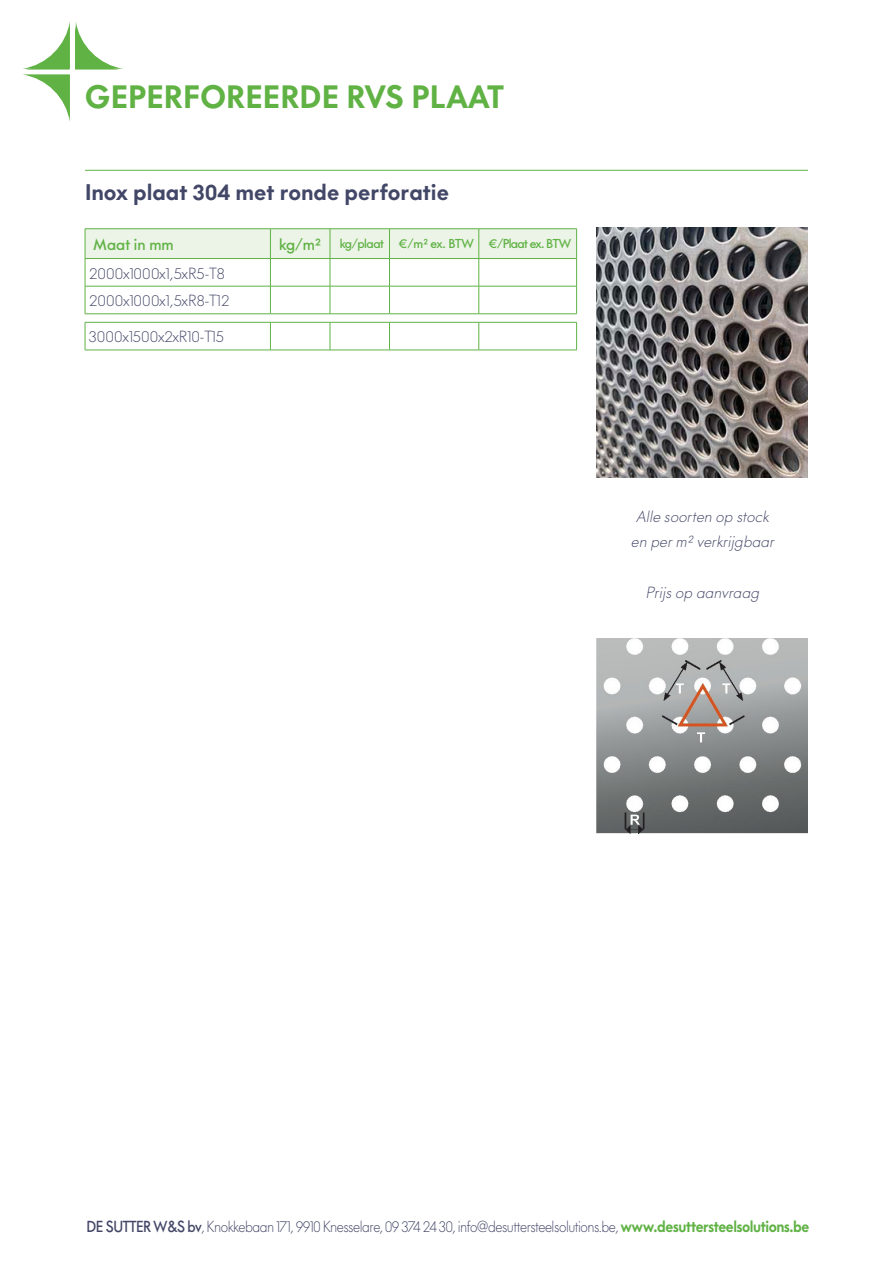
<style>
.page{position:relative;width:893px;height:1263px;background:#fff}
.page>*{position:absolute;margin:0;border:0;box-sizing:border-box;transform-origin:0 0}
.t1{font:800 30px "V Futura";letter-spacing:.01em;color:#60b245}
.Product_titel{font:800 21px "V Futura";color:#434767}
.Tekst{font:300 15px "V Futura";letter-spacing:.005em;color:#434767}
.Tekst_italic{font:italic 300 15px "V Futura";color:#434767}
.Tussentitel{font:500 15px "V Futura";letter-spacing:.005em;color:#60b245}
.t2{font:300 14.85px "V Futura";letter-spacing:-.035em;color:#434767;scale:.91 1}
.Tussentitel-2{font:500 12px "V Futura";letter-spacing:-.045em;color:#60b245}
.s1{font-weight:500}
.s2{font-weight:800;color:#60b245}
</style>
<div class="page">
<hr style="left:85px;top:228px;width:185px;height:1px;background:#60b245">
<hr style="left:270px;top:228px;width:60px;height:1px;background:#60b245">
<hr style="left:330px;top:228px;width:59px;height:1px;background:#60b245">
<hr style="left:389px;top:228px;width:90px;height:1px;background:#60b245">
<hr style="left:479px;top:228px;width:98px;height:1px;background:#60b245">
<hr style="left:85px;top:314px;width:185px;height:1px;background:#60b245">
<hr style="left:270px;top:314px;width:60px;height:1px;background:#60b245">
<hr style="left:330px;top:314px;width:59px;height:1px;background:#60b245">
<hr style="left:389px;top:314px;width:90px;height:1px;background:#60b245">
<hr style="left:479px;top:314px;width:98px;height:1px;background:#60b245">
<hr style="left:85px;top:322px;width:185px;height:1px;background:#60b245">
<svg style="left:85px;top:322px;width:1px;height:28px"></svg>
<hr style="left:270px;top:322px;width:60px;height:1px;background:#60b245">
<svg style="left:270px;top:322px;width:1px;height:28px"></svg>
<hr style="left:330px;top:322px;width:59px;height:1px;background:#60b245">
<svg style="left:330px;top:322px;width:1px;height:28px"></svg>
<hr style="left:389px;top:322px;width:90px;height:1px;background:#60b245">
<hr style="left:479px;top:322px;width:98px;height:1px;background:#60b245">
<hr style="left:85px;top:350px;width:185px;height:1px;background:#60b245">
<hr style="left:270px;top:350px;width:60px;height:1px;background:#60b245">
<hr style="left:330px;top:350px;width:59px;height:1px;background:#60b245">
<hr style="left:389px;top:350px;width:90px;height:1px;background:#60b245">
<hr style="left:479px;top:350px;width:98px;height:1px;background:#60b245">
<svg style="left:85px;top:229px;width:492px;height:85px"></svg>
<svg style="left:389px;top:322px;width:1px;height:28px"></svg>
<svg style="left:479px;top:322px;width:1px;height:28px"></svg>
<svg style="left:576px;top:322px;width:1px;height:28px"></svg>
<hr style="left:85px;top:170px;width:723px;height:1px;background:#60b245">
<svg style="left:23px;top:22px;width:100px;height:100px"></svg>
<img style="left:597px;top:227px;width:211px;height:250px">
<img style="left:597px;top:639px;width:211px;height:195px">
<p class="t1" style="left:85px;top:77px;width:420px">GEPERFOREERDE RVS PLAAT</p>
<p class="Product_titel" style="left:85px;top:178px;width:365px">Inox plaat 304 met ronde perforatie</p>
<p class="Tussentitel" style="left:94px;top:234px;width:82px">Maat in mm</p>
<p class="Tussentitel" style="left:279px;top:234px;width:43px">kg/m²</p>
<p class="Tussentitel-2" style="left:340px;top:236px;width:46px">kg/plaat</p>
<p class="Tussentitel-2" style="left:399px;top:236px;width:77px">€/m² ex. BTW</p>
<p class="Tussentitel-2" style="left:489px;top:236px;width:84px">€/Plaat ex. BTW</p>
<p class="Tekst" style="left:89px;top:264px;width:137px">2000x1000x1,5xR5-T8</p>
<p class="Tekst" style="left:89px;top:292px;width:141px">2000x1000x1,5xR8-T12</p>
<p class="Tekst" style="left:89px;top:328px;width:136px">3000x1500x2xR10-T15</p>
<p class="Tekst_italic" style="left:636px;top:507px;width:137px">Alle soorten op stock</p>
<p class="Tekst_italic" style="left:631px;top:533px;width:148px">en perm² verkrijgbaar</p>
<p class="Tekst_italic" style="left:645px;top:584px;width:118px">Prijsop aanvraag</p>
<p class="t2" style="left:87px;top:1217px;width:796px"><span class="s1">DE SUTTER W&amp;S bv</span>, Knokkebaan 171, 9910 Knesselare, 09 374 24 30, info@desuttersteelsolutions.be, <span class="s2">www.desuttersteelsolutions.be</span></p>
</div>
